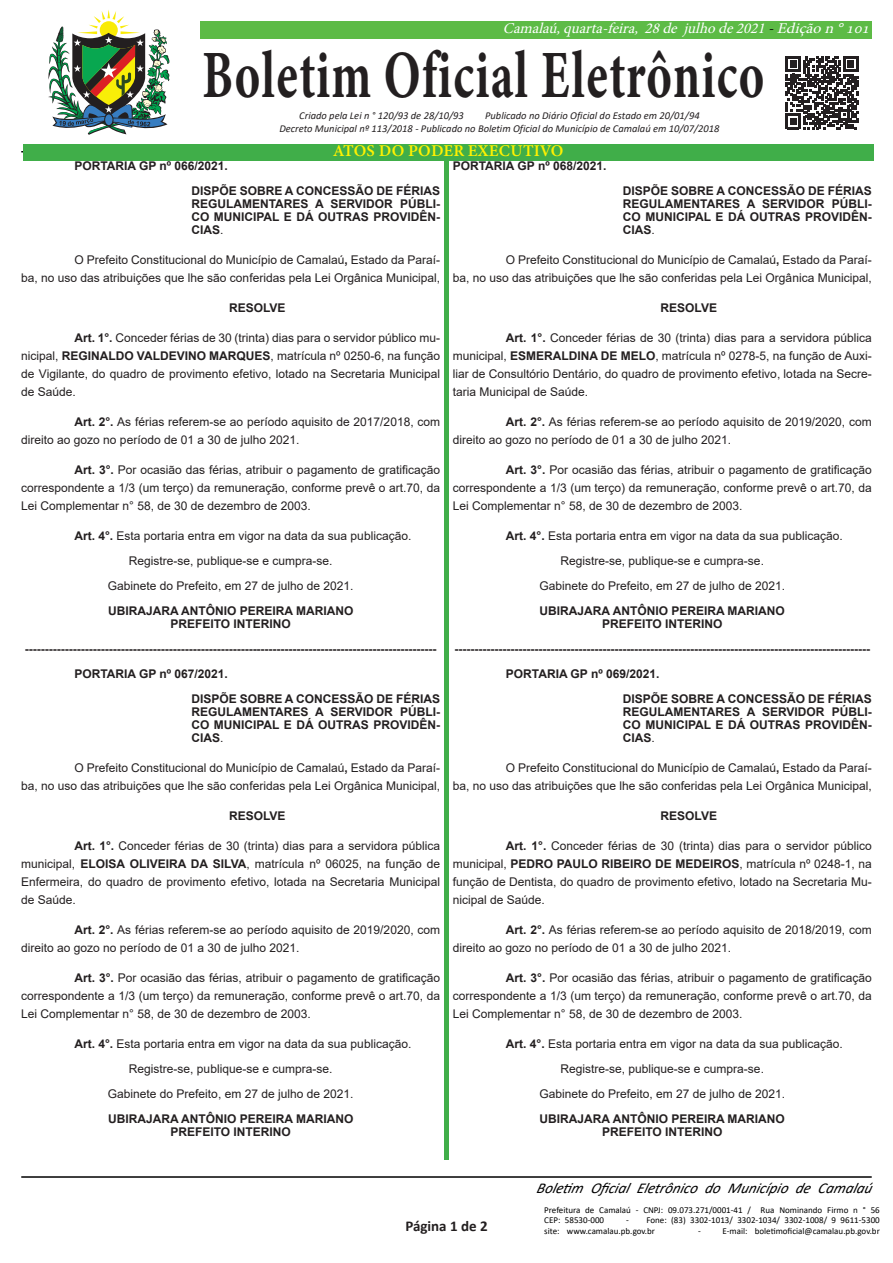
<style>
.page{position:relative;width:893px;height:1263px;background:#fff}
.page>*{position:absolute;margin:0;border:0;box-sizing:border-box;transform-origin:0 0}
.t1{font:67.65px "Minion Variable Concept";letter-spacing:.025em;color:#231f20;scale:.71 1}
.t2{font:16.5px "Minion Variable Concept";letter-spacing:.01em;color:#fff101}
.t3{font:italic 15px "Minion Pro";color:#fff}
.t4{font:italic 15px "Calibri";color:#000}
.t5{font:700 15px "Calibri";color:#231f20}
.t6{font:12px/18px "Arial";color:#231f20;text-align:justify}
.t7{font:700 12px/12.9px "Arial";color:#231f20;text-align:justify}
.t8{font:italic 10.5px "Calibri";color:#231f20}
.t9{font:9px/10.5px "Calibri";color:#000}
.s1{color:#000}
.s2{font-weight:400}
.s3{font-weight:700}
</style>
<div class="page">
<div style="left:21px;top:21px;width:851px;height:17px;background:#5dbb46"></div>
<hr style="left:21px;top:1176px;width:851px;height:2px;background:#000">
<div style="left:444px;top:48px;width:5px;height:1112px;background:#40ae49"></div>
<div style="left:19px;top:9px;width:181px;height:132px;background:#fff"></div>
<div style="left:425px;top:40px;width:38px;height:121px;background:#fff"></div>
<hr style="left:21px;top:151px;width:851px;height:1px;background:#000">
<svg style="left:48px;top:10px;width:122px;height:125px"></svg>
<svg style="left:104px;top:113px;width:10px;height:14px"></svg>
<div style="left:105px;top:114px;width:8px;height:11px;background:#377dc1;border-radius:50%"></div>
<div style="left:23px;top:144px;width:851px;height:17px;background:#40ae49"></div>
<svg style="left:786px;top:56px;width:72px;height:73px"></svg>
<p class="t3" style="left:503px;top:18px;width:373px">Camalaú,quarta-feira, 28de julhode2021<span class="s1">-</span>Ediçãon°101</p>
<p class="t1" style="left:202px;top:28px;width:793px">Boletim Oficial Eletrônico</p>
<p class="t8" style="left:299px;top:108px;width:166px">Criado pela Lei n ° 120/93 de 28/10/93</p>
<p class="t8" style="left:485px;top:108px;width:216px">Publicado no Diário Oficial do Estado em 20/01/94</p>
<p class="t8" style="left:279px;top:121px;width:442px">Decreto Municipal nº 113/2018 - Publicado no Boletim Oficial do Município de Camalaú em 10/07/2018</p>
<p class="t2" style="left:334px;top:139px;width:231px">ATOS DO PODER EXECUTIVO</p>
<p class="t7" style="left:74px;top:160px;width:155px">PORTARIA GP nº 066/2021.</p>
<p class="t7" style="left:191px;top:185px;width:250px">DISPÕE SOBRE A CONCESSÃO DE FÉRIAS REGULAMENTARES A SERVIDOR PÚBLI-CO MUNICIPAL E DÁ OUTRAS PROVIDÊN-CIAS<span class="s2">.</span></p>
<p class="t6" style="left:21px;top:251px;width:420px;text-align:right">O Prefeito Constitucional do Município de Camalaú<span class="s3">,</span> Estado da Paraí-<br>ba, no uso das atribuições que lhe são conferidas pela Lei Orgânica Municipal,</p>
<p class="t7" style="left:229px;top:302px;width:58px">RESOLVE</p>
<p class="t6" style="left:21px;top:329px;width:420px;text-indent:53px"><span class="s3">Art. 1°.</span> Conceder férias de 30 (trinta) dias para o servidor público mu&shy;nicipal, <span class="s3">REGINALDO VALDEVINO MARQUES</span>, matrícula nº 0250-6, na função de Vigilante, do quadro de provimento efetivo, lotado na Secretaria Municipal de Saúde.</p>
<p class="t6" style="left:21px;top:413px;width:420px;text-indent:53px"><span class="s3">Art. 2°.</span> As férias referem-se ao período aquisito de 2017/2018, com direito ao gozo no período de 01 a 30 de julho 2021.</p>
<p class="t6" style="left:21px;top:461px;width:420px;text-indent:53px"><span class="s3">Art. 3°.</span> Por ocasião das férias, atribuir o pagamento de gratificação correspondente a 1/3 (um terço) da remuneração, conforme prevê o art.70, da Lei Complementar n° 58, de 30 de dezembro de 2003.</p>
<p class="t6" style="left:74px;top:527px;width:338px"><span class="s3">Art. 4°.</span> Esta portaria entra em vigor na data da sua publicação.</p>
<p class="t6" style="left:129px;top:552px;width:205px">Registre-se, publique-se e cumpra-se.</p>
<p class="t6" style="left:108px;top:577px;width:247px">Gabinete do Prefeito, em 27 de julho de 2021.</p>
<p class="t7" style="left:108px;top:604px;width:247px;text-align:center">UBIRAJARA ANTÔNIO PEREIRA MARIANO<br>PREFEITO INTERINO</p>
<p class="t7" style="left:25px;top:642px;width:413px">-------------------------------------------------------------------------------------------------------</p>
<p class="t7" style="left:74px;top:667px;width:155px">PORTARIA GP nº 067/2021.</p>
<p class="t7" style="left:191px;top:692px;width:250px">DISPÕE SOBRE A CONCESSÃO DE FÉRIAS REGULAMENTARES A SERVIDOR PÚBLI-CO MUNICIPAL E DÁ OUTRAS PROVIDÊN-CIAS<span class="s2">.</span></p>
<p class="t6" style="left:21px;top:758px;width:420px;text-align:right">O Prefeito Constitucional do Município de Camalaú<span class="s3">,</span> Estado da Paraí-<br>ba, no uso das atribuições que lhe são conferidas pela Lei Orgânica Municipal,</p>
<p class="t7" style="left:229px;top:809px;width:58px">RESOLVE</p>
<p class="t6" style="left:21px;top:836px;width:420px;text-indent:53px"><span class="s3">Art. 1°.</span> Conceder férias de 30 (trinta) dias para a servidora pública municipal, <span class="s3">ELOISA OLIVEIRA DA SILVA</span>, matrícula nº 06025, na função de Enfermeira, do quadro de provimento efetivo, lotada na Secretaria Municipal de Saúde.</p>
<p class="t6" style="left:21px;top:920px;width:420px;text-indent:53px"><span class="s3">Art. 2°.</span> As férias referem-se ao período aquisito de 2019/2020, com direito ao gozo no período de 01 a 30 de julho 2021.</p>
<p class="t6" style="left:21px;top:968px;width:420px;text-indent:53px"><span class="s3">Art. 3°.</span> Por ocasião das férias, atribuir o pagamento de gratificação correspondente a 1/3 (um terço) da remuneração, conforme prevê o art.70, da Lei Complementar n° 58, de 30 de dezembro de 2003.</p>
<p class="t6" style="left:74px;top:1034px;width:338px"><span class="s3">Art. 4°.</span> Esta portaria entra em vigor na data da sua publicação.</p>
<p class="t6" style="left:129px;top:1059px;width:205px">Registre-se, publique-se e cumpra-se.</p>
<p class="t6" style="left:108px;top:1084px;width:247px">Gabinete do Prefeito, em 27 de julho de 2021.</p>
<p class="t7" style="left:108px;top:1112px;width:247px;text-align:center">UBIRAJARA ANTÔNIO PEREIRA MARIANO<br>PREFEITO INTERINO</p>
<p class="t7" style="left:453px;top:160px;width:155px">PORTARIA GP nº 068/2021.</p>
<p class="t7" style="left:623px;top:185px;width:250px">DISPÕE SOBRE A CONCESSÃO DE FÉRIAS REGULAMENTARES A SERVIDOR PÚBLI-CO MUNICIPAL E DÁ OUTRAS PROVIDÊN-CIAS<span class="s2">.</span></p>
<p class="t6" style="left:453px;top:251px;width:420px;text-align:right">O Prefeito Constitucional do Município de Camalaú<span class="s3">,</span> Estado da Paraí-<br>ba, no uso das atribuições que lhe são conferidas pela Lei Orgânica Municipal,</p>
<p class="t7" style="left:661px;top:302px;width:58px">RESOLVE</p>
<p class="t6" style="left:453px;top:329px;width:420px;text-indent:53px"><span class="s3">Art. 1°.</span> Conceder férias de 30 (trinta) dias para a servidora pública municipal, <span class="s3">ESMERALDINA DE MELO</span>, matrícula nº 0278-5, na função de Auxi&shy;liar de Consultório Dentário, do quadro de provimento efetivo, lotada na Secre&shy;taria Municipal de Saúde.</p>
<p class="t6" style="left:453px;top:413px;width:420px;text-indent:53px"><span class="s3">Art. 2°.</span> As férias referem-se ao período aquisito de 2019/2020, com direito ao gozo no período de 01 a 30 de julho 2021.</p>
<p class="t6" style="left:453px;top:461px;width:420px;text-indent:53px"><span class="s3">Art. 3°.</span> Por ocasião das férias, atribuir o pagamento de gratificação correspondente a 1/3 (um terço) da remuneração, conforme prevê o art.70, da Lei Complementar n° 58, de 30 de dezembro de 2003.</p>
<p class="t6" style="left:506px;top:527px;width:338px"><span class="s3">Art. 4°.</span> Esta portaria entra em vigor na data da sua publicação.</p>
<p class="t6" style="left:561px;top:552px;width:205px">Registre-se, publique-se e cumpra-se.</p>
<p class="t6" style="left:539px;top:577px;width:247px">Gabinete do Prefeito, em 27 de julho de 2021.</p>
<p class="t7" style="left:540px;top:604px;width:247px;text-align:center">UBIRAJARA ANTÔNIO PEREIRA MARIANO<br>PREFEITO INTERINO</p>
<p class="t7" style="left:454px;top:642px;width:417px">--------------------------------------------------------------------------------------------------------</p>
<p class="t7" style="left:506px;top:667px;width:155px">PORTARIA GP nº 069/2021.</p>
<p class="t7" style="left:623px;top:692px;width:250px">DISPÕE SOBRE A CONCESSÃO DE FÉRIAS REGULAMENTARES A SERVIDOR PÚBLI-CO MUNICIPAL E DÁ OUTRAS PROVIDÊN-CIAS<span class="s2">.</span></p>
<p class="t6" style="left:453px;top:758px;width:420px;text-align:right">O Prefeito Constitucional do Município de Camalaú<span class="s3">,</span> Estado da Paraí-<br>ba, no uso das atribuições que lhe são conferidas pela Lei Orgânica Municipal,</p>
<p class="t7" style="left:661px;top:809px;width:58px">RESOLVE</p>
<p class="t6" style="left:453px;top:836px;width:420px;text-indent:53px"><span class="s3">Art. 1°.</span> Conceder férias de 30 (trinta) dias para o servidor público municipal, <span class="s3">PEDRO PAULO RIBEIRO DE MEDEIROS</span>, matrícula nº 0248-1, na função de Dentista, do quadro de provimento efetivo, lotado na Secretaria Mu&shy;nicipal de Saúde.</p>
<p class="t6" style="left:453px;top:920px;width:420px;text-indent:53px"><span class="s3">Art. 2°.</span> As férias referem-se ao período aquisito de 2018/2019, com direito ao gozo no período de 01 a 30 de julho 2021.</p>
<p class="t6" style="left:453px;top:968px;width:420px;text-indent:53px"><span class="s3">Art. 3°.</span> Por ocasião das férias, atribuir o pagamento de gratificação correspondente a 1/3 (um terço) da remuneração, conforme prevê o art.70, da Lei Complementar n° 58, de 30 de dezembro de 2003.</p>
<p class="t6" style="left:506px;top:1034px;width:338px"><span class="s3">Art. 4°.</span> Esta portaria entra em vigor na data da sua publicação.</p>
<p class="t6" style="left:561px;top:1059px;width:205px">Registre-se, publique-se e cumpra-se.</p>
<p class="t6" style="left:539px;top:1084px;width:247px">Gabinete do Prefeito, em 27 de julho de 2021.</p>
<p class="t7" style="left:540px;top:1112px;width:247px;text-align:center">UBIRAJARA ANTÔNIO PEREIRA MARIANO<br>PREFEITO INTERINO</p>
<p class="t5" style="left:405px;top:1215px;width:84px">Página 1 de 2</p>
<p class="t4" style="left:536px;top:1178px;width:342px">Boletim Oficial Eletrônico do Município de Camalaú</p>
<p class="t9" style="left:544px;top:1204px;width:337px">Prefeitura de Camalaú - CNPJ: 09.073.271/0001-41 / Rua Nominando Firmo n ° 56<br>CEP: 58530-000</p>
<p class="t9" style="left:544px;top:1214px;width:337px;text-indent:82px">- Fone: (83) 3302-1013/ 3302-1034/ 3302-1008/ 9 9611-5300 site: www.camalau.pb.gov.br</p>
<p class="t9" style="left:698px;top:1225px;width:183px">- E-mail: boletimoficial@camalau.pb.gov.br</p>
</div>
